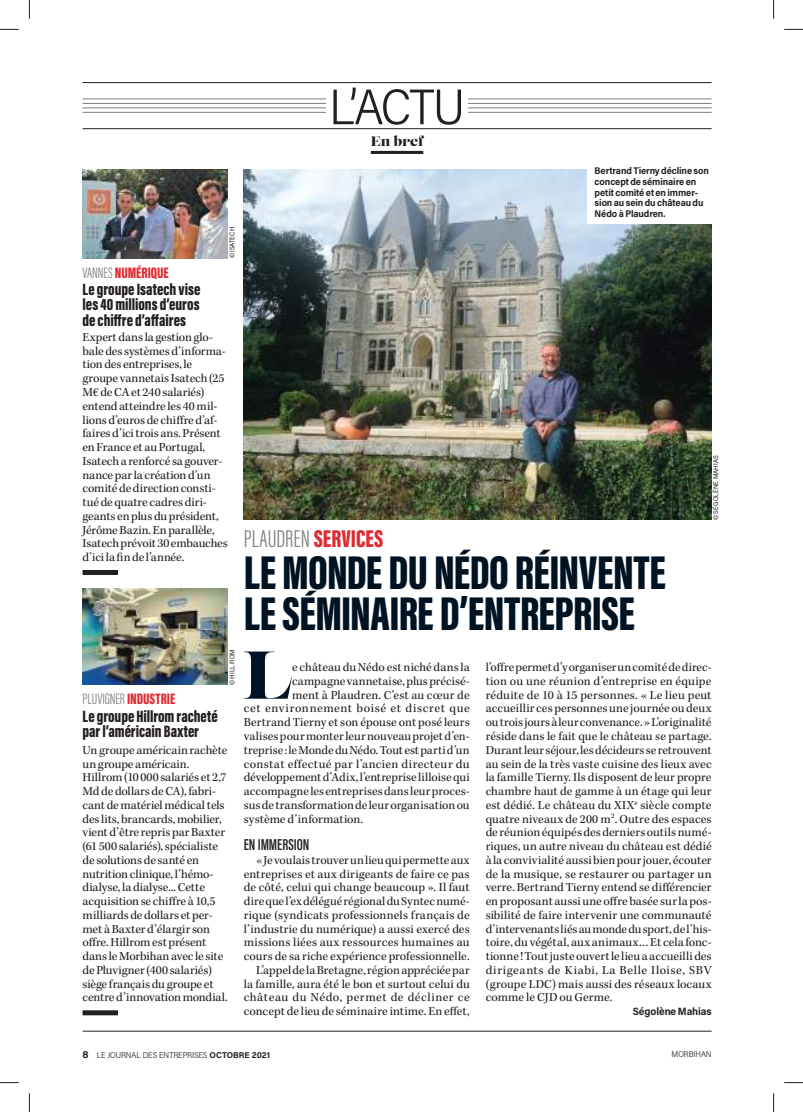
<style>
.page{position:relative;width:803px;height:1112px;background:#fff}
.page>*{position:absolute;margin:0;border:0;box-sizing:border-box;transform-origin:0 0}
.t1{font:67.38px "Lust";color:#001322}
.t2{font:300 50px "Acumin Pro Semi Cond";color:#241f1f}
.t3{font:900 48.75px/41.2px "Acumin Pro Extra Cond";letter-spacing:-.015em;color:#001322}
.t4{font:300 25px "Acumin Pro Extra Cond";letter-spacing:.005em;color:#7d7c7e}
.t5{font:900 16.88px/15.2px "Acumin Pro Extra Cond";color:#241f1f}
.t6{font:600 16.25px "Acumin Pro Extra Cond";letter-spacing:-.005em;color:#241f1f}
.t7{font:300 15.62px "Acumin Pro Extra Cond";color:#7d7c7e}
.t8{font:900 15.62px "Acumin Pro Extra Cond";letter-spacing:-.005em;color:#df2c32}
.t9{font:13.62px "Lust";color:#241f1f}
.t10{font:12.5px/13.8px "Kepler Std";color:#241f1f}
.t11{font:12.5px "Kepler Std";letter-spacing:.03em;color:#241f1f}
.t12{font:12.5px "Kepler Std";letter-spacing:.045em;color:#241f1f}
.t13{font:700 10.62px "Acumin Pro Semi Cond";letter-spacing:-.01em;color:#241f1f}
.t14{font:700 9.75px/10.6px "Acumin Pro Semi Cond";letter-spacing:-.01em;color:#241f1f}
.t15{font:300 8.5px "Acumin Pro Semi Cond";letter-spacing:-.005em;color:#241f1f}
.t16{font:6.88px "Acumin Pro Semi Cond";letter-spacing:.005em;color:#241f1f}
.s1{font-weight:300;color:#7d7c7e}
.s2{font-weight:900;color:#df2c32}
.s3{font-family:"Acumin Pro";font-weight:700;font-size:10px}
.s4{font-family:"Acumin Pro";font-weight:700}
</style>
<div class="page">
<img style="left:244px;top:169px;width:467px;height:350px">
<div style="left:587px;top:169px;width:124px;height:55px;background:#fff"></div>
<div style="left:83px;top:1010px;width:35px;height:5px;background:#241f1f"></div>
<img style="left:83px;top:588px;width:145px;height:96px">
<div style="left:83px;top:570px;width:35px;height:5px;background:#241f1f"></div>
<img style="left:83px;top:169px;width:145px;height:89px">
<hr style="left:83px;top:99px;width:628px;height:1px;background:#7d7c7e">
<hr style="left:83px;top:103px;width:628px;height:1px;background:#7d7c7e">
<hr style="left:83px;top:108px;width:628px;height:1px;background:#7d7c7e">
<hr style="left:83px;top:112px;width:628px;height:1px;background:#7d7c7e">
<hr style="left:83px;top:128px;width:628px;height:1px;background:#241f1f">
<hr style="left:83px;top:82px;width:628px;height:1px;background:#241f1f">
<div style="left:326px;top:87px;width:142px;height:37px;background:#fff"></div>
<hr style="left:371px;top:151px;width:52px;height:3px;background:#241f1f">
<hr style="left:83px;top:1030px;width:628px;height:1px;background:#241f1f">
<svg style="left:0;top:29px;width:19px;height:1px"></svg>
<svg style="left:784px;top:29px;width:19px;height:1px"></svg>
<svg style="left:0;top:1082px;width:19px;height:1px"></svg>
<svg style="left:784px;top:1082px;width:19px;height:1px"></svg>
<svg style="left:29px;top:0;width:1px;height:19px"></svg>
<svg style="left:29px;top:1093px;width:1px;height:18px"></svg>
<svg style="left:773px;top:0;width:1px;height:19px"></svg>
<svg style="left:773px;top:1093px;width:1px;height:18px"></svg>
<p class="t16" style="left:227px;top:258px;width:33px;rotate:-90deg">© ISATECH</p>
<p class="t8" style="left:83px;top:263px;width:88px"><span class="s1">VANNES</span> NUMÉRIQUE</p>
<h3 class="t5" style="left:83px;top:281px;width:119px;text-align:justify">Le groupe Isatech vise les 40 millions d’euros de chiffre d’affaires</h3>
<p class="t10" style="left:83px;top:330px;width:147px">Expert dans la gestion glo&shy;bale des systèmes d’informa&shy;tion des entreprises, le groupe vannetais Isatech (25<br>M€ de CA et 240 salariés) entend atteindre les 40 mil&shy;lions d’euros de chiffre d’af&shy;faires d’ici trois ans. Présent en France et au Portugal,<br>Isatech a renforcé sa gouver&shy;nance par la création d’un comité de direction consti&shy;tué de quatre cadres diri&shy;geants en plus du président,<br>Jérôme Bazin. En parallèle,<br>Isatech prévoit 30 embauches d’ici la fin de l’année.</p>
<p class="t16" style="left:227px;top:684px;width:37px;rotate:-90deg">© HILL ROM</p>
<p class="t7" style="left:83px;top:689px;width:94px">PLUVIGNER <span class="s2">INDUSTRIE</span></p>
<h3 class="t5" style="left:83px;top:708px;width:137px">Le groupe Hillrom racheté par l’américain Baxter</h3>
<p class="t10" style="left:83px;top:743px;width:147px">Un groupe américain rachète un groupe américain.<br>Hillrom (10 000 salariés et 2,7<br>Md de dollars de CA), fabri&shy;cant de matériel médical tels des lits, brancards, mobilier, vient d’être repris par Baxter (61 500 salariés), spécialiste de solutions de santé en nutrition clinique, l’hémo&shy;dialyse, la dialyse... Cette acquisition se chiffre à 10,5 milliards de dollars et per&shy;met à Baxter d’élargir son offre. Hillrom est présent dans le Morbihan avec le site de Pluvigner (400 salariés) siège français du groupe et centre d’innovation mondial.</p>
<h2 class="t2" style="left:329px;top:72px;width:137px">L’ACTU</h2>
<p class="t9" style="left:371px;top:133px;width:54px">En bref</p>
<p class="t14" style="left:595px;top:165px;width:116px">Bertrand Tierny décline son concept de séminaire en petit comité et en immer&shy;sion au sein du château du<br>Nédo à Plaudren.</p>
<p class="t16" style="left:711px;top:519px;width:66px;rotate:-90deg">© SÉGOLÈNE MAHIAS</p>
<h3 class="t4" style="left:244px;top:524px;width:141px">PLAUDREN <span class="s2">SERVICES</span></h3>
<h3 class="t3" style="left:244px;top:551px;width:423px">LE MONDE DU NÉDO RÉINVENTE<br>LE SÉMINAIRE D’ENTREPRISE</h3>
<h1 class="t1" style="left:243px;top:634px;width:50px">L</h1>
<p class="t10" style="left:292px;top:660px;width:179px">e château du Nédo est niché dans la</p>
<p class="t10" style="left:486px;top:660px;width:227px;text-align:justify">l’offre permet d’y organiser un comité de direc&shy;tion ou une réunion d’entreprise en équipe réduite de 10 à 15 personnes. « Le lieu peut accueillir ces personnes une journée ou deux ou trois jours à leur convenance. » L’originalité réside dans le fait que le château se partage.<br>Durant leur séjour, les décideurs se retrouvent au sein de la très vaste cuisine des lieux avec la famille Tierny. Ils disposent de leur propre chambre haut de gamme à un étage qui leur est dédié. Le château du XIX<sup>e</sup> siècle compte quatre niveaux de 200 m<sup>2</sup>. Outre des espaces de réunion équipés des derniers outils numé&shy;riques, un autre niveau du château est dédié à la convivialité aussi bien pour jouer, écouter de la musique, se restaurer ou partager un verre. Bertrand Tierny entend se différencier en proposant aussi une offre basée sur la pos&shy;sibilité de faire intervenir une communauté d’intervenants liés au monde du sport, de l’his&shy;toire, du végétal, aux animaux… Et cela fonc&shy;tionne ! Tout juste ouvert le lieu a accueilli des dirigeants de Kiabi, La Belle Iloise, SBV (groupe LDC) mais aussi des réseaux locaux comme le CJD ou Germe.</p>
<p class="t13" style="left:633px;top:1003px;width:80px">Ségolène Mahias</p>
<p class="t10" style="left:292px;top:674px;width:179px">campagne vannetaise, plus précisé-</p>
<p class="t10" style="left:292px;top:688px;width:179px">ment à Plaudren. C’est au cœur de</p>
<p class="t12" style="left:244px;top:701px;width:227px">cet environnement boisé et discret que</p>
<p class="t10" style="left:244px;top:715px;width:227px">Bertrand Tierny et son épouse ont posé leurs</p>
<p class="t10" style="left:244px;top:729px;width:227px">valises pour monter leur nouveau projet d’en-</p>
<p class="t10" style="left:244px;top:743px;width:227px">treprise : le Monde du Nédo. Tout est parti d’un</p>
<p class="t11" style="left:244px;top:756px;width:227px">constat effectué par l’ancien directeur du</p>
<p class="t10" style="left:244px;top:770px;width:227px">développement d’Adix, l’entreprise lilloise qui</p>
<p class="t10" style="left:244px;top:784px;width:227px">accompagne les entreprises dans leur proces-</p>
<p class="t10" style="left:244px;top:798px;width:227px">sus de transformation de leur organisation ou</p>
<p class="t10" style="left:244px;top:812px;width:121px">système d’information.</p>
<h3 class="t6" style="left:244px;top:834px;width:67px">EN IMMERSION</h3>
<p class="t10" style="left:244px;top:853px;width:227px;text-align:right">« Je voulais trouver un lieu qui permette aux entreprises et aux dirigeants de faire ce pas de côté, celui qui change beaucoup ». Il faut dire que l’ex délégué régional du Syntec numé&shy;rique (syndicats professionnels français de l’industrie du numérique) a aussi exercé des missions liées aux ressources humaines au cours de sa riche expérience professionnelle.<br>L’appel de la Bretagne, région appréciée par<br>la famille, aura été le bon et surtout celui du château du Nédo, permet de décliner ce concept de lieu de séminaire intime. En effet,</p>
<p class="t15" style="left:83px;top:1048px;width:189px"><span class="s3">8</span> LE JOURNAL DES ENTREPRISES <span class="s4">OCTOBRE 2021</span></p>
<p class="t15" style="left:672px;top:1047px;width:41px">MORBIHAN</p>
</div>
